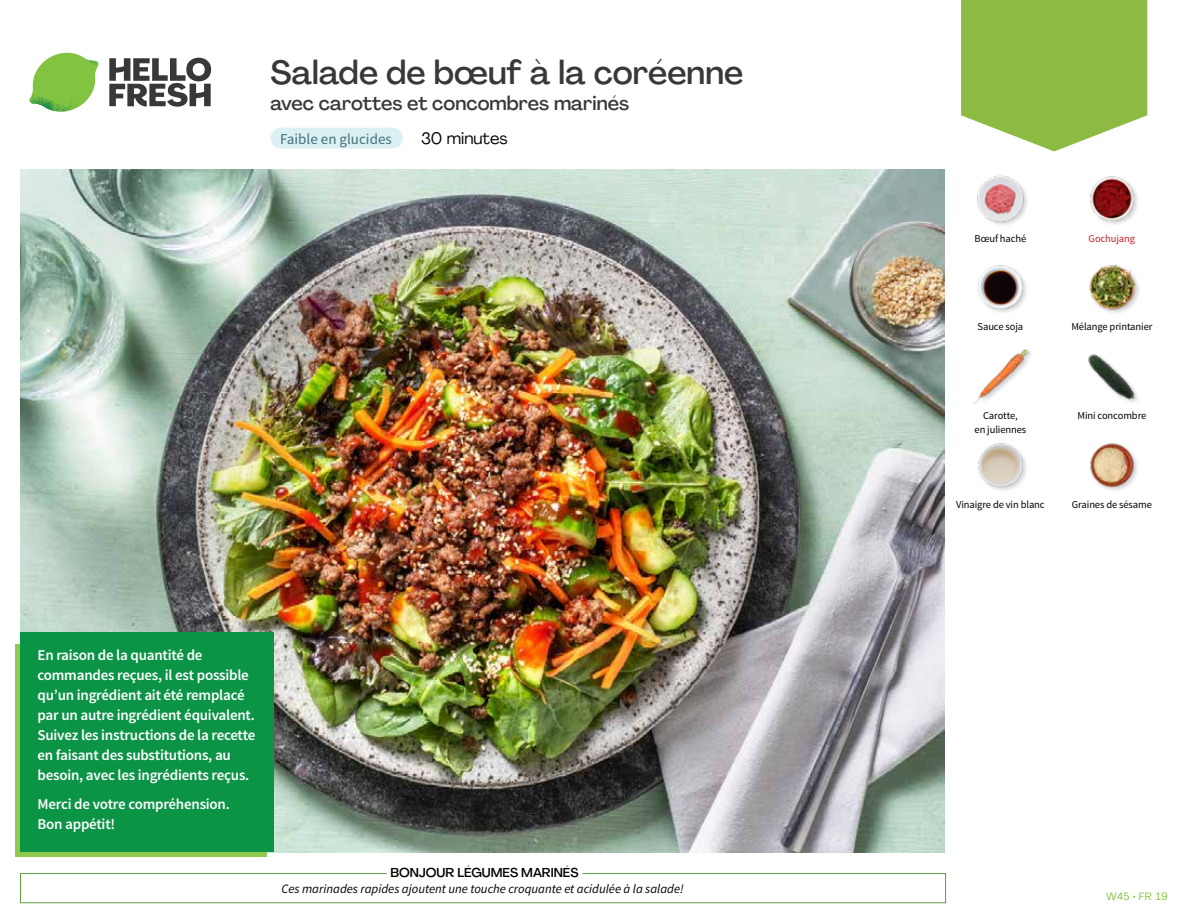
<style>
.page{position:relative;width:1188px;height:918px;background:#fff}
.page>*{position:absolute;margin:0;border:0;box-sizing:border-box;transform-origin:0 0}
.t1{font:500 33px "Agrandir";color:#383839}
.t2{font:500 19.5px "Agrandir";color:#383839}
.t3{font:16.5px "Agrandir";color:#000}
.t4{font:600 15px/20px "Source Sans Pro";letter-spacing:-.015em;color:#fff}
.t5{font:15px "Source Sans Pro";color:#43717b}
.t6{font:italic 12.75px "Source Sans Pro";color:#000}
.t7{font:500 12.75px "Agrandir";color:#000}
.t8{font:10.5px "Source Sans Pro";letter-spacing:-.01em;color:#000}
.t9{font:10.5px "Source Sans Pro";letter-spacing:-.01em;color:#c82027}
.t10{font:10.5px "Agrandir";letter-spacing:.05em;color:#82c341}
</style>
<div class="page">
<div style="left:271px;top:128px;width:132px;height:21px;background:#dbf0f2;border-radius:10px"></div>
<svg style="left:109px;top:57px;width:102px;height:50px"></svg>
<svg style="left:34px;top:53px;width:62px;height:40px"></svg>
<img style="left:67px;top:53px;width:32px;height:26px">
<img style="left:33px;top:75px;width:59px;height:11px">
<img style="left:29px;top:79px;width:61px;height:33px">
<img style="left:65px;top:86px;width:27px;height:25px">
<div style="left:20px;top:873px;width:926px;height:30px;border:1px solid #609f43"></div>
<div style="left:387px;top:865px;width:195px;height:15px;background:#fff"></div>
<img style="left:21px;top:170px;width:924px;height:682px">
<svg style="left:961px;top:0;width:186px;height:151px;background:#99c258"></svg>
<img style="left:1090px;top:443px;width:48px;height:47px">
<img style="left:978px;top:443px;width:49px;height:48px">
<img style="left:1088px;top:354px;width:50px;height:48px">
<img style="left:973px;top:349px;width:56px;height:55px">
<img style="left:1089px;top:264px;width:50px;height:49px">
<img style="left:978px;top:265px;width:49px;height:48px">
<img style="left:1090px;top:176px;width:48px;height:48px">
<img style="left:977px;top:175px;width:50px;height:50px">
<svg style="left:16px;top:644px;width:251px;height:213px;background:#79be4c"></svg>
<div style="left:21px;top:632px;width:253px;height:219px;background:#0b9446"></div>
<h1 class="t1" style="left:271px;top:52px;width:474px">Salade de bœuf à la coréenne</h1>
<h2 class="t2" style="left:271px;top:91px;width:360px">avec carottes et concombres marinés</h2>
<p class="t5" style="left:280px;top:129px;width:113px">Faible en glucides</p>
<p class="t3" style="left:421px;top:128px;width:88px">30 minutes</p>
<p class="t4" style="left:38px;top:646px;width:219px">En raison de la quantité de commandes reçues, il est possible qu’un ingrédient ait été remplacé par un autre ingrédient équivalent.<br>Suivez les instructions de la recette en faisant des substitutions, au besoin, avec les ingrédients reçus.</p>
<p class="t4" style="left:38px;top:794px;width:194px">Merci de votre compréhension.<br>Bon appétit!</p>
<p class="t7" style="left:390px;top:864px;width:190px">BONJOUR LÉGUMES MARINÉS</p>
<p class="t6" style="left:281px;top:881px;width:404px">Ces marinades rapides ajoutent une touche croquante et acidulée à la salade!</p>
<p class="t8" style="left:975px;top:232px;width:53px">Bœuf haché</p>
<p class="t9" style="left:1089px;top:232px;width:48px">Gochujang</p>
<p class="t8" style="left:978px;top:320px;width:47px">Sauce soja</p>
<p class="t8" style="left:1071px;top:320px;width:82px">Mélange printanier</p>
<p class="t8" style="left:983px;top:409px;width:36px">Carotte,</p>
<p class="t8" style="left:1078px;top:409px;width:70px">Mini concombre</p>
<p class="t8" style="left:975px;top:423px;width:53px">en juliennes</p>
<p class="t8" style="left:956px;top:498px;width:90px">Vinaigre de vin blanc</p>
<p class="t8" style="left:1072px;top:498px;width:81px">Graines de sésame</p>
<p class="t10" style="left:1106px;top:890px;width:63px">W45 • FR 19</p>
</div>
